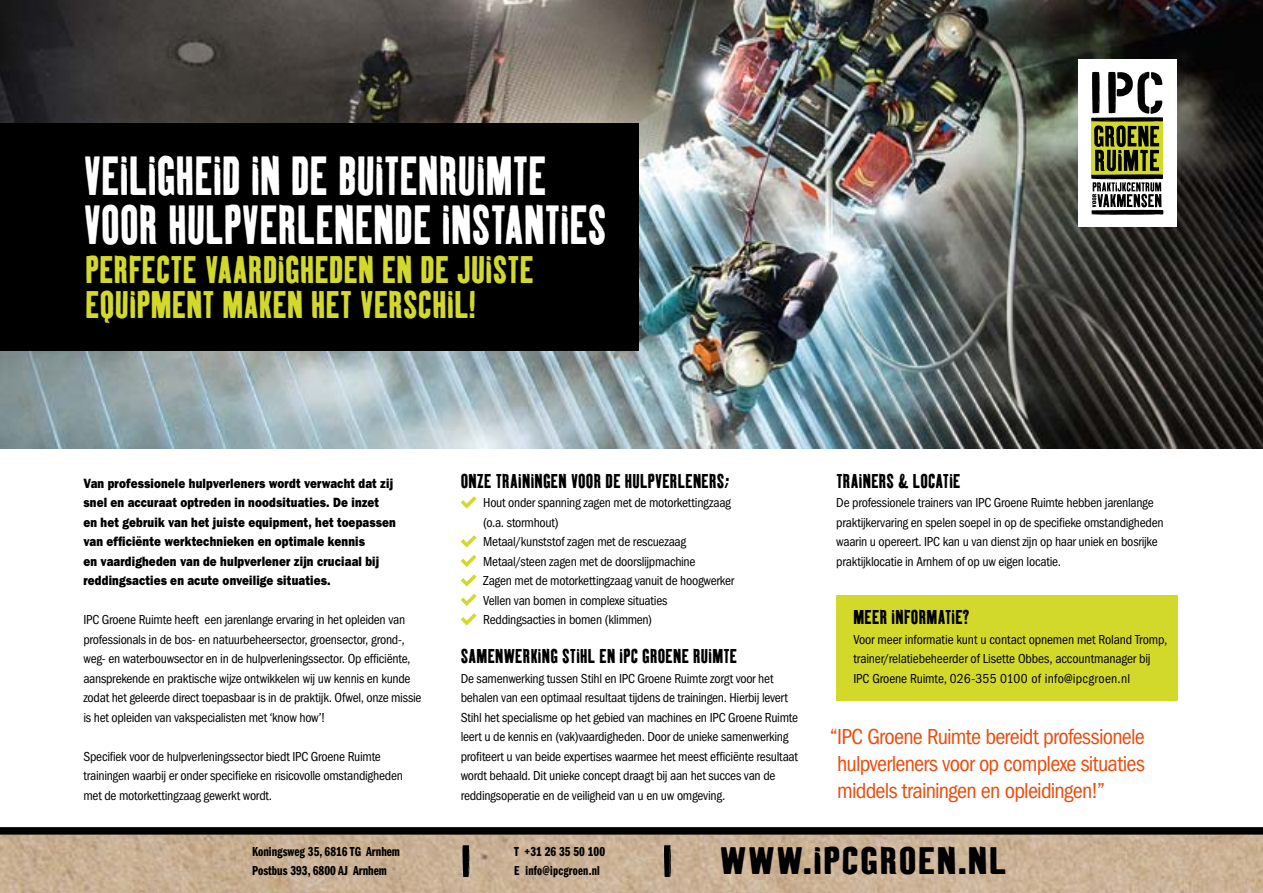
<style>
.page{position:relative;width:1263px;height:893px;background:#fff}
.page>*{position:absolute;margin:0;border:0;box-sizing:border-box;transform-origin:0 0}
.t1{font:53.7px/49.2px "Kipp No 1";letter-spacing:.005em;color:#fff;scale:.9 1}
.t2{font:37.5px/34.5px "Kipp No 1";letter-spacing:.01em;color:#d3d92b}
.t3{font:37.35px "Kipp No 1";letter-spacing:.03em;color:#000;scale:1.24 1}
.t4{font:condensed 22.5px/27px "ITC Franklin Gothic Std";letter-spacing:-.035em;color:#e94e0f;text-align:justify}
.t5{font:19.5px "Kipp No 1";letter-spacing:.015em;color:#000}
.t6{font:condensed 13.5px/19.5px "ITC Franklin Gothic Std";letter-spacing:-.02em;color:#000}
.t7{font:13.5px/19.5px "ITC Franklin Gothic Std Hvy";letter-spacing:.015em;color:#000;scale:.85 1}
.t8{font:13.5px/18.8px "ITC Franklin Gothic Std Dm Cp";color:#000}
.t9{font:13.5px/18.8px "ITC Franklin Gothic Std Dm Cp";letter-spacing:.02em;color:#000}
</style>
<div class="page">
<img style="left:0;top:0;width:1263px;height:448px">
<div style="left:836px;top:595px;width:342px;height:106px;background:#d3d92b"></div>
<div style="left:0;top:123px;width:639px;height:228px;background:#000"></div>
<svg style="left:461px;top:496px;width:16px;height:13px"></svg>
<svg style="left:461px;top:535px;width:16px;height:13px"></svg>
<svg style="left:461px;top:555px;width:16px;height:12px"></svg>
<svg style="left:461px;top:574px;width:16px;height:13px"></svg>
<svg style="left:461px;top:594px;width:16px;height:12px"></svg>
<svg style="left:461px;top:613px;width:16px;height:13px"></svg>
<img style="left:0;top:835px;width:1263px;height:58px">
<svg style="left:1144px;top:835px;width:13px;height:1px"></svg>
<svg style="left:664px;top:845px;width:7px;height:33px"></svg>
<svg style="left:462px;top:845px;width:7px;height:33px"></svg>
<div style="left:0;top:827px;width:1263px;height:8px;background:#000"></div>
<div style="left:1077px;top:60px;width:99px;height:167px;background:#fff"></div>
<svg style="left:1091px;top:72px;width:72px;height:143px"></svg>
<h1 class="t1" style="left:84px;top:150px;width:582px">VEILIGHEID IN DE BUITENRUIMTE<br>VOOR HULPVERLENENDE INSTANTIES</h1>
<h2 class="t2" style="left:86px;top:252px;width:450px">PERFECTE VAARDIGHEDEN EN DE JUISTE<br>EQUIPMENT MAKEN HET VERSCHIL!</h2>
<p class="t7" style="left:83px;top:473px;width:369px">Van professionele hulpverleners wordt verwacht dat zij snel en accuraat optreden in noodsituaties. De inzet en het gebruik van het juiste equipment, het toepassen van efficiënte werktechnieken en optimale kennis<br>en vaardigheden van de hulpverlener zijn cruciaal bij reddingsacties en acute onveilige situaties.</p>
<p class="t6" style="left:83px;top:610px;width:340px">IPC Groene Ruimte heeft een jarenlange ervaring in het opleiden van professionals in de bos- en natuurbeheersector, groensector, grond-, weg- en waterbouwsector en in de hulpverleningssector. Op efficiënte, aansprekende en praktische wijze ontwikkelen wij uw kennis en kunde zodat het geleerde direct toepasbaar is in de praktijk. Ofwel, onze missie is het opleiden van vakspecialisten met ‘know how’!</p>
<p class="t6" style="left:83px;top:746px;width:321px">Specifiek voor de hulpverleningssector biedt IPC Groene Ruimte trainingen waarbij er onder specifieke en risicovolle omstandigheden met de motorkettingzaag gewerkt wordt.</p>
<h3 class="t5" style="left:461px;top:469px;width:270px">ONZE TRAININGEN VOOR DE HULPVERLENERS;</h3>
<p class="t6" style="left:483px;top:493px;width:253px">Hout onder spanning zagen met de motorkettingzaag (o.a. stormhout)<br>Metaal/kunststof zagen met de rescuezaag Metaal/steen zagen met de doorslijpmachine<br>Zagen met de motorkettingzaag vanuit de hoogwerker Vellen van bomen in complexe situaties Reddingsacties in bomen (klimmen)</p>
<h3 class="t5" style="left:461px;top:644px;width:278px">SAMENWERKING STIHL EN IPC GROENE RUIMTE</h3>
<p class="t6" style="left:461px;top:668px;width:339px">De samenwerking tussen Stihl en IPC Groene Ruimte zorgt voor het behalen van een optimaal resultaat tijdens de trainingen. Hierbij levert Stihl het specialisme op het gebied van machines en IPC Groene Ruimte leert u de kennis en (vak)vaardigheden. Door de unieke samenwerking profiteert u van beide expertises waarmee het meest efficiënte resultaat wordt behaald. Dit unieke concept draagt bij aan het succes van de reddingsoperatie en de veiligheid van u en uw omgeving.</p>
<h3 class="t5" style="left:836px;top:469px;width:126px">TRAINERS &amp; LOCATIE</h3>
<p class="t6" style="left:836px;top:493px;width:329px">De professionele trainers van IPC Groene Ruimte hebben jarenlange praktijkervaring en spelen soepel in op de specifieke omstandigheden waarin u opereert. IPC kan u van dienst zijn op haar uniek en bosrijke praktijklocatie in Arnhem of op uw eigen locatie.</p>
<h3 class="t5" style="left:853px;top:605px;width:10px">MEER</h3>
<h3 class="t5" style="left:891px;top:605px;width:28px">INFORMATIE</h3>
<h3 class="t5" style="left:963px;top:605px;width:8px">?</h3>
<p class="t6" style="left:853px;top:629px;width:315px">Voor meer informatie kunt u contact opnemen met Roland Tromp, trainer/relatiebeheerder of Lisette Obbes, accountmanager bij<br>IPC Groene Ruimte, 026-355 0100 of info@ipcgroen.nl</p>
<h3 class="t4" style="left:837px;top:723px;width:309px;text-indent:-7px">“IPC Groene Ruimte bereidt professionele hulpverleners voor op complexe situaties middels trainingen en opleidingen!”</h3>
<p class="t8" style="left:252px;top:842px;width:149px">Koningsweg 35, 6816 TG Arnhem<br>Postbus 393, 6800 AJ Arnhem</p>
<h3 class="t3" style="left:720px;top:837px;width:233px">WWW.IPCGROEN.NL</h3>
<p class="t9" style="left:514px;top:842px;width:93px">T +31 26 35 50 100<br>E info@ipcgroen.nl</p>
</div>
